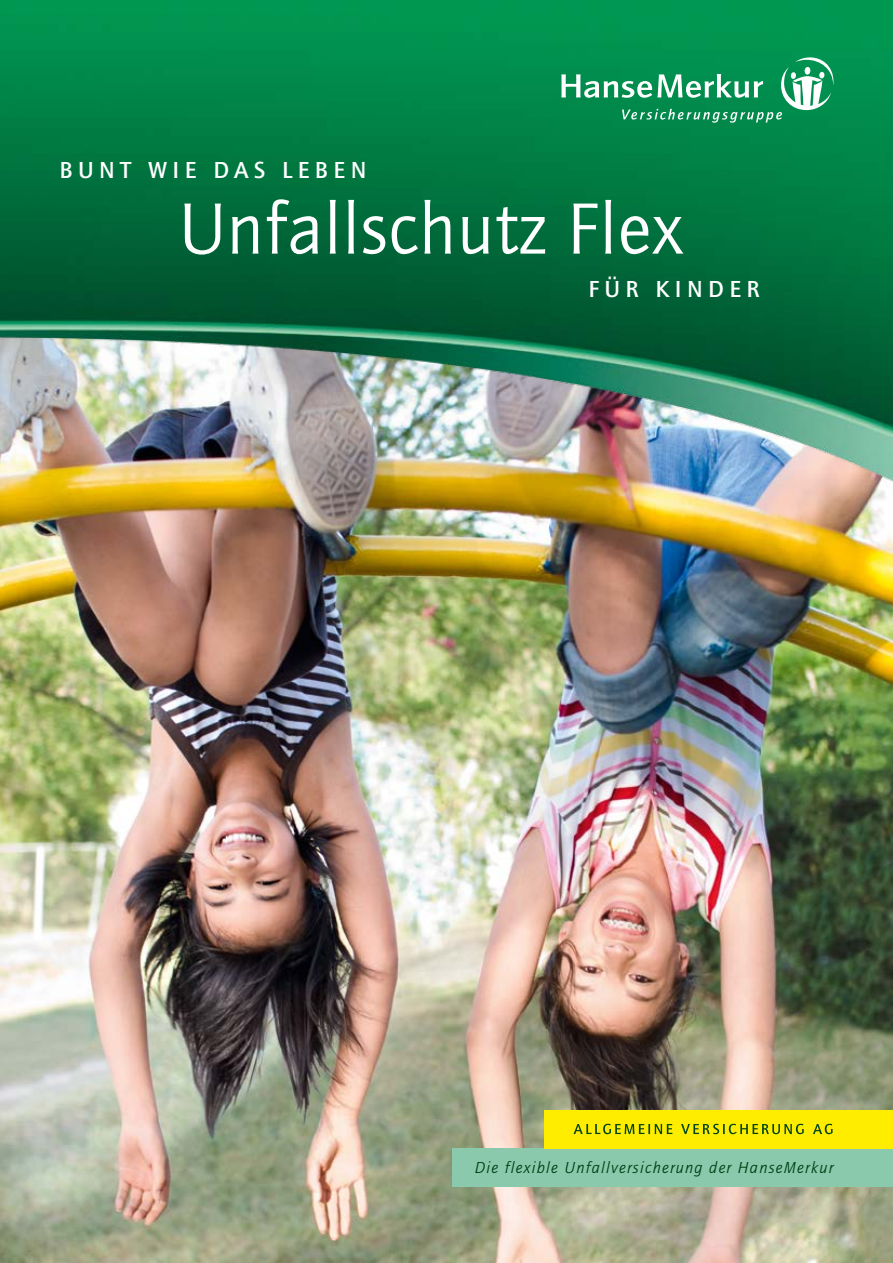
<style>
.page{position:relative;width:893px;height:1263px;background:#fff}
.page>*{position:absolute;margin:0;border:0;box-sizing:border-box;transform-origin:0 0}
.t1{font:75px "Quay Sans ITC Std";letter-spacing:.015em;color:#fff}
.t2{font:500 24px "Quay Sans ITC Std";letter-spacing:.225em;color:#fff}
.t3{font:italic 16.5px "Quay Sans ITC Std";letter-spacing:.075em;color:#004417}
</style>
<div class="page">
<img style="left:0;top:486px;width:893px;height:777px">
<img style="left:0;top:0;width:893px;height:486px">
<div style="left:453px;top:1148px;width:440px;height:38px;background:#8bc9ad"></div>
<div style="left:544px;top:1110px;width:349px;height:38px;background:#ffed00"></div>
<svg style="left:573px;top:1124px;width:260px;height:10px"></svg>
<svg style="left:561px;top:57px;width:272px;height:66px;background:#2ca06c"></svg>
<h2 class="t2" style="left:60px;top:156px;width:308px">BUNT WIE DAS LEBEN</h2>
<h1 class="t1" style="left:179px;top:185px;width:505px">Unfallschutz Flex</h1>
<h2 class="t2" style="left:588px;top:275px;width:173px">FÜR KINDER</h2>
<p class="t3" style="left:475px;top:1158px;width:360px">Die flexible Unfallversicherung der HanseMerkur</p>
</div>
